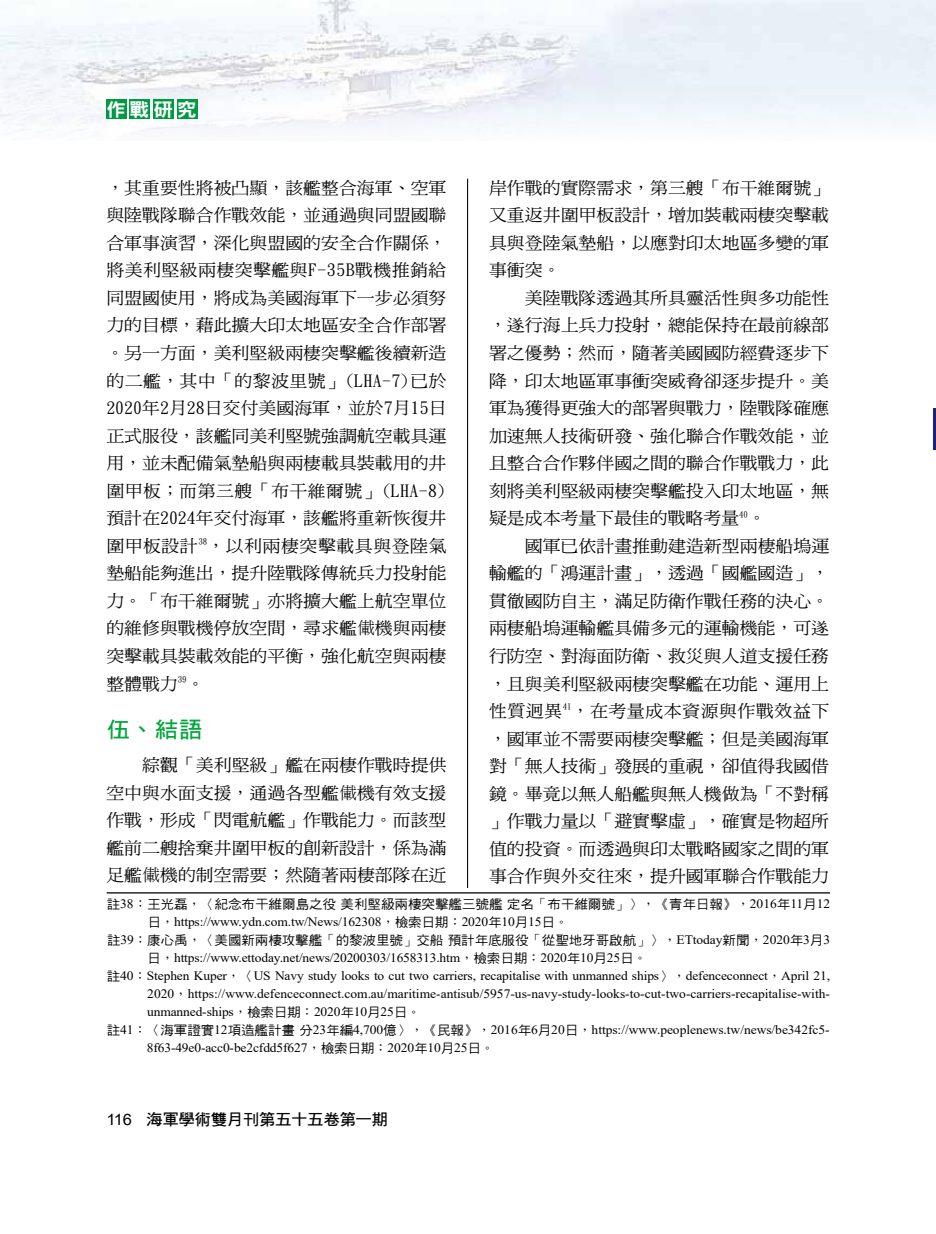
<style>
.page{position:relative;width:936px;height:1234px;background:#fff}
.page>*{position:absolute;margin:0;border:0;box-sizing:border-box;transform-origin:0 0}
.t1{font:22.2px "DF Hei Bd HK BF";color:#00a73b;scale:1.05 1}
.t2{font:18.6px "DFN Hei XB HK BF";color:#fff;scale:1.05 1}
.t3{font:16.95px/27.5px "DF Ming Md HK BF";color:#000;text-align:justify;scale:1.05 1}
.t4{font:15.6px "DF Hei Bd HK BF";letter-spacing:-.025em;color:#000;scale:1.05 1}
.t5{font:12.9px "Times New Roman";letter-spacing:-.01em;color:#000;scale:1.05 1}
.t6{font:12.9px "DF Hei Md HK BF";color:#000;scale:1.05 1}
.s1{font-family:"Times New Roman"}
.s2{font-family:"DF Kai Shu SB Estd BF"}
.s3{font-family:"DF Hei Md HK BF"}
.s4{font-family:"P Ming Li U"}
.s5{font-family:"Arial"}
</style>
<div class="page">
<img style="left:0;top:0;width:935px;height:131px">
<hr style="left:467px;top:179px;width:1px;height:871px;background:#000">
<div style="left:106px;top:99px;width:20px;height:20px;background:#094"></div>
<div style="left:130px;top:99px;width:20px;height:20px;background:#094"></div>
<div style="left:153px;top:99px;width:21px;height:20px;background:#094"></div>
<div style="left:177px;top:99px;width:20px;height:20px;background:#094"></div>
<div style="left:107px;top:888px;width:722px;height:168px;background:#fff"></div>
<hr style="left:107px;top:892px;width:722px;height:1px;background:#000">
<hr style="left:933px;top:408px;width:2px;height:41px;background:#1d2088">
<p class="t2" style="left:106px;top:100px;width:88px">作戰研究</p>
<p class="t3" style="left:489px;top:174px;width:325px">岸作戰的實際需求，第三艘「布干維爾號」又重返井圍甲板設計，增加裝載兩棲突擊載具與登陸氣墊船，以應對印太地區多變的軍事衝突。</p>
<p class="t3" style="left:489px;top:284px;width:325px;text-indent:36px">美陸戰隊透過其所具靈活性與多功能性，遂行海上兵力投射，總能保持在最前線部署之優勢；然而，隨著美國國防經費逐步下降，印太地區軍事衝突威脅卻逐步提升。美軍為獲得更強大的部署與戰力，陸戰隊確應加速無人技術研發、強化聯合作戰效能，並且整合合作夥伴國之間的聯合作戰戰力，此刻將美利堅級兩棲突擊艦投入印太地區，無疑是成本考量下最佳的戰略考量<sup>40</sup>。</p>
<p class="t3" style="left:489px;top:532px;width:325px;text-indent:36px">國軍已依計畫推動建造新型兩棲船塢運輸艦的「鴻運計畫」，透過「國艦國造」，貫徹國防自主，滿足防衛作戰任務的決心。兩棲船塢運輸艦具備多元的運輸機能，可遂行防空、對海面防衛、救災與人道支援任務，且與美利堅級兩棲突擊艦在功能、運用上性質迥異<sup>41</sup>，在考量成本資源與作戰效益下，國軍並不需要兩棲突擊艦；但是美國海軍對「無人技術」發展的重視，卻值得我國借鏡。畢竟以無人船艦與無人機做為「不對稱」作戰力量以「避實擊虛」，確實是物超所值的投資。而透過與印太戰略國家之間的軍事合作與外交往來，提升國軍聯合作戰能力</p>
<p class="t6" style="left:107px;top:897px;width:690px">註<span class="s1">38</span><span class="s2">：</span>王光磊<span class="s2">，〈</span>紀念布干維爾島之役美利堅級兩棲突擊艦三號艦定名<span class="s2">「</span>布干維爾號<span class="s2">」〉，《</span>青年日報<span class="s2">》，</span><span class="s1">2016</span>年<span class="s1">11</span>月<span class="s1">12</span></p>
<p class="t5" style="left:147px;top:912px;width:402px"><span class="s3">日</span><span class="s2">，</span>https://www.ydn.com.tw/News/162308<span class="s2">，</span><span class="s3">檢索日期</span><span class="s2">：</span>2020<span class="s3">年</span>10<span class="s3">月</span>15<span class="s3">日</span><span class="s2">。</span></p>
<p class="t6" style="left:107px;top:933px;width:690px">註<span class="s1">39</span><span class="s2">：</span>康心禹<span class="s2">，〈</span>美國新兩棲攻擊艦<span class="s2">「</span>的黎波里號<span class="s2">」</span>交船預計年底服役<span class="s2">「</span>從聖地牙哥啟航<span class="s2">」〉，</span><span class="s1">ETtoday</span>新聞<span class="s2">，</span><span class="s1">2020</span>年<span class="s1">3</span>月<span class="s1">3</span></p>
<p class="t5" style="left:147px;top:948px;width:477px"><span class="s3">日</span><span class="s2">，</span>https://www.ettoday.net/news/20200303/1658313.htm<span class="s2">，</span><span class="s3">檢索日期</span><span class="s2">：</span>2020<span class="s3">年</span>10<span class="s3">月</span>25<span class="s3">日</span><span class="s2">。</span></p>
<p class="t5" style="left:107px;top:966px;width:690px"><span class="s3">註</span>40<span class="s2">：</span>Stephen Kuper<span class="s2">，〈</span>US Navy study looks to cut two carriers, recapitalise with unmanned ships<span class="s2">〉，</span>defenceconnect<span class="s2">，</span>April 21,</p>
<p class="t5" style="left:147px;top:984px;width:651px">2020<span class="s2">，</span>https://www.defenceconnect.com.au/maritime-antisub/5957-us-navy-study-looks-to-cut-two-carriers-recapitalise-with-</p>
<p class="t5" style="left:147px;top:1002px;width:262px">unmanned-ships<span class="s2">，</span><span class="s3">檢索日期</span><span class="s2">：</span>2020<span class="s3">年</span>10<span class="s3">月</span>25<span class="s3">日</span><span class="s2">。</span></p>
<p class="t5" style="left:107px;top:1020px;width:690px"><span class="s3">註</span>41<span class="s2">：〈</span><span class="s3">海軍證實</span>12<span class="s3">項造艦計畫分</span>23<span class="s3">年編</span>4,700<span class="s3">億</span><span class="s2">〉，《</span><span class="s3">民報</span><span class="s2">》，</span>2016<span class="s3">年</span>6<span class="s3">月</span>20<span class="s3">日</span><span class="s2">，</span>https://www.peoplenews.tw/news/be342fc5-</p>
<p class="t5" style="left:147px;top:1038px;width:332px">8f63-49e0-acc0-be2cfdd5f627<span class="s2">，</span><span class="s3">檢索日期</span><span class="s2">：</span>2020<span class="s3">年</span>10<span class="s3">月</span>25<span class="s3">日</span><span class="s2">。</span></p>
<p class="t3" style="left:106px;top:174px;width:325px">，其重要性將被凸顯，該艦整合海軍、空軍與陸戰隊聯合作戰效能，並通過與同盟國聯合軍事演習，深化與盟國的安全合作關係，將美利堅級兩棲突擊艦與F-35B戰機推銷給同盟國使用，將成為美國海軍下一步必須努力的目標，藉此擴大印太地區安全合作部署。另一方面，美利堅級兩棲突擊艦後續新造的二艦，其中「的黎波里號」(LHA-7)已於2020年2月28日交付美國海軍，並於7月15日正式服役，該艦同美利堅號強調航空載具運用，並未配備氣墊船與兩棲載具裝載用的井圍甲板；而第三艘「布干維爾號」(LHA-8)預計在2024年交付海軍，該艦將重新恢復井圍甲板設計<sup>38</sup>，以利兩棲突擊載具與登陸氣墊船能夠進出，提升陸戰隊傳統兵力投射能力。「布干維爾號」亦將擴大艦上航空單位的維修與戰機停放空間，尋求艦<span class="s4">儎</span>機與兩棲突擊載具裝載效能的平衡，強化航空與兩棲整體戰力<sup>39</sup>。</p>
<h1 class="t1" style="left:106px;top:717px;width:93px">伍、結語</h1>
<p class="t3" style="left:106px;top:751px;width:325px;text-indent:36px">綜觀「美利堅級」艦在兩棲作戰時提供空中與水面支援，通過各型艦<span class="s4">儎</span>機有效支援作戰，形成「閃電航艦」作戰能力。而該型艦前二艘捨棄井圍甲板的創新設計，係為滿足艦<span class="s4">儎</span>機的制空需要；然隨著兩棲部隊在近</p>
<p class="t4" style="left:106px;top:1111px;width:270px"><span class="s5">116</span> 海軍學術雙月刊第五十五卷第一期</p>
</div>
